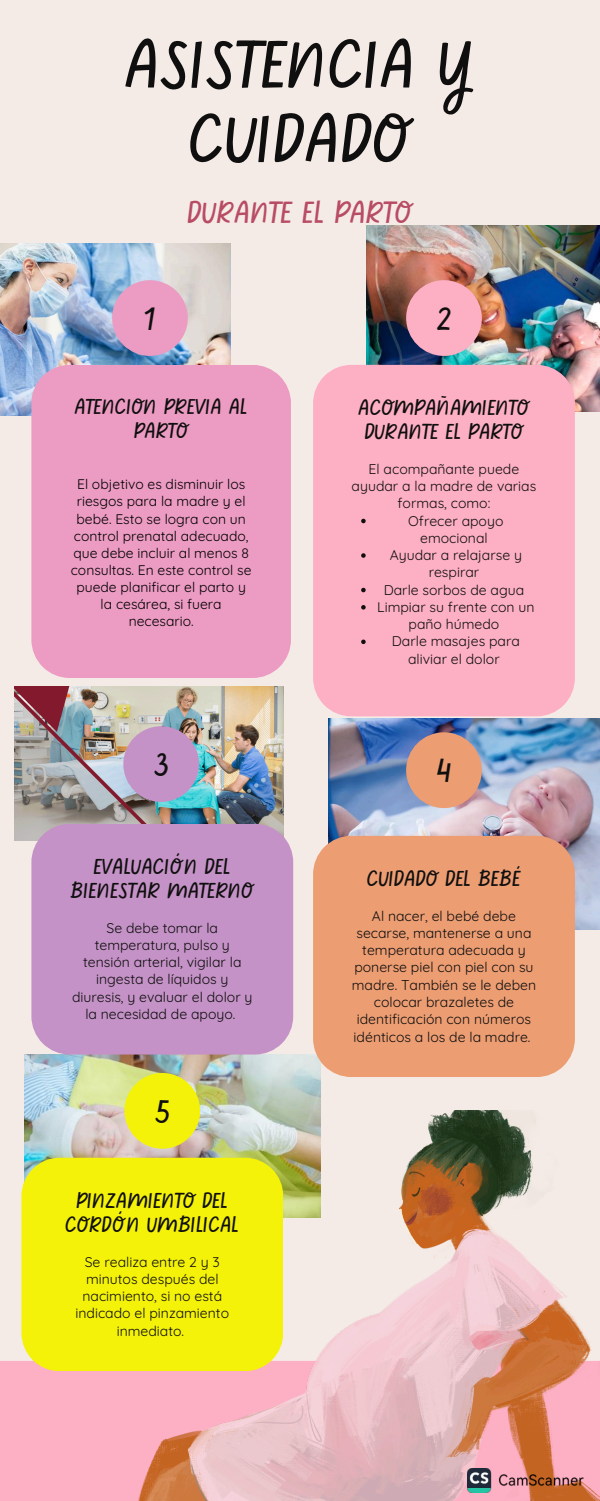
<style>
.page{position:relative;width:600px;height:1501px;background:#fff}
.page>*{position:absolute;margin:0;border:0;box-sizing:border-box;transform-origin:0 0}
.t1{font:74.7px/74.2px "Sweet Apricot";color:#100f0f;text-align:center}
.t2{font:36px "Sweet Apricot";color:#100f0f}
.t3{font:34px "Sweet Apricot";color:#b84c65}
.t4{font:24px/24px "Sweet Apricot";color:#100f0f;text-align:center}
.t5{font:23.8px/23.8px "Sweet Apricot";color:#100f0f;text-align:center}
.t6{font:14px/17.2px "Quicksand";color:#100f0f;text-align:center}
.t7{font:13.9px/17.1px "Quicksand";color:#000;text-align:center}
</style>
<div class="page">
<div style="left:0;top:0;width:600px;height:1500px;background:#f5ebe6"></div>
<div style="left:0;top:1361px;width:123px;height:139px;background:#fdafc4"></div>
<img style="left:24px;top:1054px;width:297px;height:103px">
<img style="left:123px;top:1110px;width:477px;height:390px">
<img style="left:0;top:244px;width:230px;height:171px">
<img style="left:366px;top:225px;width:234px;height:186px">
<svg style="left:31px;top:365px;width:260px;height:313px;background:#eb9ec3"></svg>
<div style="left:313px;top:365px;width:262px;height:351px;background:#fdafc4"></div>
<svg style="left:361px;top:518px;width:5px;height:5px"></svg>
<svg style="left:361px;top:553px;width:5px;height:4px"></svg>
<svg style="left:361px;top:587px;width:5px;height:5px"></svg>
<svg style="left:361px;top:605px;width:5px;height:4px"></svg>
<svg style="left:361px;top:639px;width:5px;height:5px"></svg>
<img style="left:329px;top:718px;width:271px;height:210px">
<img style="left:15px;top:687px;width:268px;height:153px">
<div style="left:31px;top:823px;width:262px;height:231px;background:#c492c6"></div>
<div style="left:313px;top:835px;width:262px;height:241px;background:#ec9d72"></div>
<div style="left:112px;top:280px;width:76px;height:76px;background:#ec9bc2;border-radius:50%"></div>
<div style="left:406px;top:280px;width:76px;height:76px;background:#fdafc4;border-radius:50%"></div>
<div style="left:123px;top:726px;width:76px;height:75px;background:#c492c6;border-radius:50%"></div>
<div style="left:406px;top:732px;width:76px;height:76px;background:#ec9d72;border-radius:50%"></div>
<div style="left:124px;top:1072px;width:76px;height:76px;background:#f4f208;border-radius:50%"></div>
<div style="left:21px;top:1157px;width:262px;height:213px;background:#f4f208"></div>
<img style="left:468px;top:1468px;width:116px;height:24px">
<p class="t1" style="left:125px;top:25px;width:351px">ASISTENCIA Y<br>CUIDADO</p>
<h3 class="t3" style="left:188px;top:192px;width:226px">DURANTE EL PARTO</h3>
<h3 class="t2" style="left:144px;top:296px;width:14px">1</h3>
<p class="t2" style="left:436px;top:296px;width:17px">2</p>
<p class="t5" style="left:75px;top:394px;width:174px">ATENCION PREVIA AL<br>PARTO</p>
<p class="t7" style="left:71px;top:475px;width:182px">El objetivo es disminuir los riesgos para la madre y el bebé. Esto se logra con un control prenatal adecuado, que debe incluir al menos 8 consultas. En este control se puede planificar el parto y la cesárea, si fuera necesario.</p>
<p class="t4" style="left:359px;top:394px;width:172px;text-align:left">ACOMPAÑAMIENTO<br>DURANTE EL PARTO</p>
<h3 class="t6" style="left:352px;top:460px;width:186px">El acompañante puede ayudar a la madre de varias formas, como:</h3>
<h3 class="t6" style="left:408px;top:511px;width:97px">Ofrecer apoyo emocional</h3>
<p class="t6" style="left:390px;top:546px;width:134px">Ayudar a relajarse y respirar</p>
<p class="t6" style="left:384px;top:580px;width:142px">Darle sorbos de agua</p>
<p class="t6" style="left:377px;top:598px;width:159px">Limpiar su frente con un paño húmedo</p>
<p class="t6" style="left:392px;top:632px;width:130px">Darle masajes para aliviar el dolor</p>
<h3 class="t2" style="left:153px;top:742px;width:17px">3</h3>
<p class="t2" style="left:436px;top:748px;width:17px">4</p>
<p class="t4" style="left:71px;top:853px;width:184px">EVALUACIÓN DEL<br>BIENESTAR MATERNO</p>
<p class="t6" style="left:72px;top:918px;width:182px">Se debe tomar la temperatura, pulso y tensión arterial, vigilar la ingesta de líquidos y diuresis, y evaluar el dolor y la necesidad de apoyo.</p>
<p class="t2" style="left:155px;top:1088px;width:17px">5</p>
<p class="t4" style="left:66px;top:1186px;width:175px">PINZAMIENTO DEL<br>CORDÓN UMBILICAL</p>
<p class="t6" style="left:76px;top:1252px;width:155px">Se realiza entre 2 y 3 minutos después del nacimiento, si no está indicado el pinzamiento inmediato.</p>
<p class="t4" style="left:367px;top:865px;width:155px">CUIDADO DEL BEBÉ</p>
<p class="t6" style="left:352px;top:906px;width:186px">Al nacer, el bebé debe secarse, mantenerse a una temperatura adecuada y ponerse piel con piel con su madre. También se le deben colocar brazaletes de identificación con números idénticos a los de la madre.</p>
</div>
